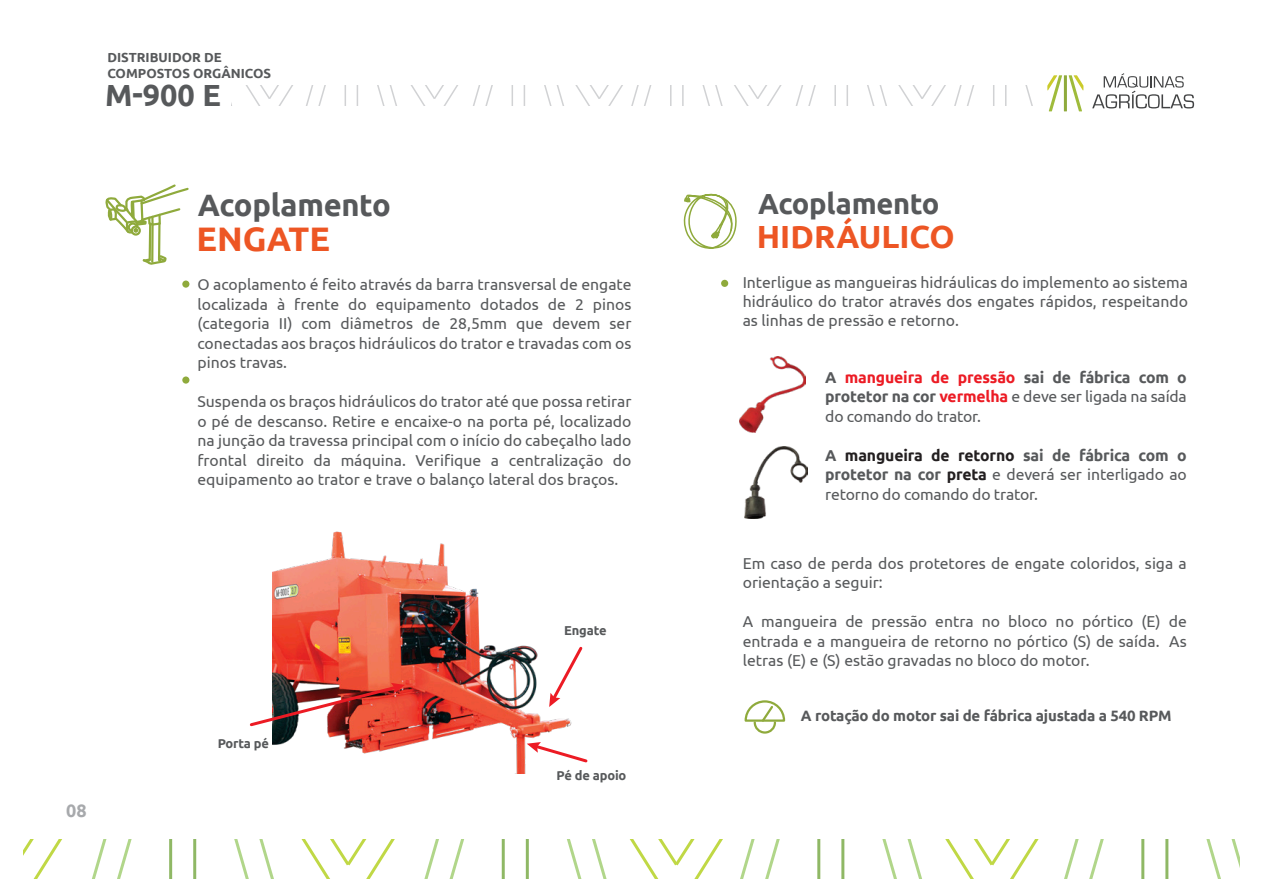
<style>
.page{position:relative;width:1263px;height:893px;background:#fff}
.page>*{position:absolute;margin:0;border:0;box-sizing:border-box;transform-origin:0 0}
.t1{font:700 34.05px "Ubuntu";color:#ed5624}
.t2{font:700 31.95px "Ubuntu";color:#ed5624}
.t3{font:700 30.9px "Ubuntu";letter-spacing:-.01em;color:#57595b}
.t4{font:700 30.6px "Ubuntu";color:#57595b}
.t5{font:700 29.1px "Ubuntu";letter-spacing:-.01em;color:#57595b}
.t6{font:700 18px "Ubuntu";color:#a7a9ac}
.t7{font:15.75px/19.5px "Ubuntu";color:#57595b;text-align:justify}
.t8{font:700 15px "Ubuntu";letter-spacing:-.01em;color:#57595b}
.t9{font:700 13.2px/15.8px "Ubuntu";color:#57595b}
.t10{font:700 12.9px "Ubuntu";letter-spacing:-.01em;color:#57595b}
.s1{font-weight:700}
.s2{font-weight:700;color:#ec1b24}
.s3{font-weight:700;color:#231f20}
</style>
<div class="page">
<div style="left:721px;top:280px;width:7px;height:7px;background:#8faa3c;border-radius:50%"></div>
<svg style="left:24px;top:839px;width:39px;height:40px"></svg>
<svg style="left:92px;top:839px;width:40px;height:40px"></svg>
<svg style="left:234px;top:839px;width:40px;height:40px"></svg>
<hr style="left:169px;top:839px;width:3px;height:40px;background:#8fb865">
<hr style="left:193px;top:839px;width:3px;height:40px;background:#8fb865">
<svg style="left:301px;top:839px;width:94px;height:40px"></svg>
<svg style="left:424px;top:839px;width:40px;height:40px"></svg>
<svg style="left:567px;top:839px;width:40px;height:40px"></svg>
<hr style="left:502px;top:839px;width:3px;height:40px;background:#8fb865">
<hr style="left:526px;top:839px;width:3px;height:40px;background:#8fb865">
<svg style="left:629px;top:839px;width:94px;height:40px"></svg>
<svg style="left:740px;top:839px;width:40px;height:40px"></svg>
<svg style="left:882px;top:839px;width:40px;height:40px"></svg>
<hr style="left:817px;top:839px;width:3px;height:40px;background:#8fb865">
<hr style="left:841px;top:839px;width:3px;height:40px;background:#8fb865">
<svg style="left:945px;top:839px;width:94px;height:40px"></svg>
<svg style="left:1064px;top:839px;width:40px;height:40px"></svg>
<svg style="left:1206px;top:839px;width:33px;height:40px"></svg>
<hr style="left:1141px;top:839px;width:3px;height:40px;background:#8fb865">
<hr style="left:1165px;top:839px;width:3px;height:40px;background:#8fb865">
<svg style="left:744px;top:700px;width:42px;height:34px"></svg>
<svg style="left:683px;top:193px;width:54px;height:56px"></svg>
<img style="left:272px;top:531px;width:300px;height:242px">
<svg style="left:527px;top:742px;width:61px;height:23px"></svg>
<img style="left:249px;top:683px;width:156px;height:45px">
<svg style="left:549px;top:644px;width:34px;height:63px"></svg>
<svg style="left:105px;top:184px;width:85px;height:200px"></svg>
<div style="left:131px;top:226px;width:10px;height:10px;border:2px solid #8faa3c;border-radius:50%"></div>
<hr style="left:1064px;top:75px;width:3px;height:36px;background:#8faa3c">
<svg style="left:1047px;top:75px;width:15px;height:36px"></svg>
<svg style="left:1069px;top:75px;width:14px;height:36px"></svg>
<svg style="left:1092px;top:73px;width:102px;height:35px"></svg>
<svg style="left:306px;top:85px;width:20px;height:21px"></svg>
<svg style="left:377px;top:85px;width:20px;height:21px"></svg>
<svg style="left:345px;top:85px;width:1px;height:21px"></svg>
<svg style="left:357px;top:85px;width:1px;height:21px"></svg>
<svg style="left:411px;top:85px;width:47px;height:21px"></svg>
<svg style="left:473px;top:85px;width:20px;height:21px"></svg>
<svg style="left:544px;top:85px;width:20px;height:21px"></svg>
<svg style="left:512px;top:85px;width:1px;height:21px"></svg>
<svg style="left:524px;top:85px;width:1px;height:21px"></svg>
<svg style="left:575px;top:85px;width:77px;height:21px"></svg>
<svg style="left:702px;top:85px;width:21px;height:21px"></svg>
<svg style="left:670px;top:85px;width:1px;height:21px"></svg>
<hr style="left:682px;top:85px;width:2px;height:21px;background:#d1d2d4">
<svg style="left:734px;top:85px;width:48px;height:21px"></svg>
<svg style="left:795px;top:85px;width:21px;height:21px"></svg>
<svg style="left:867px;top:85px;width:20px;height:21px"></svg>
<hr style="left:834px;top:85px;width:2px;height:21px;background:#d1d2d4">
<hr style="left:846px;top:85px;width:2px;height:21px;background:#d1d2d4">
<svg style="left:898px;top:85px;width:76px;height:21px"></svg>
<svg style="left:1025px;top:85px;width:8px;height:21px"></svg>
<svg style="left:993px;top:85px;width:1px;height:21px"></svg>
<svg style="left:1005px;top:85px;width:1px;height:21px"></svg>
<svg style="left:246px;top:85px;width:47px;height:21px"></svg>
<img style="left:745px;top:447px;width:62px;height:72px">
<img style="left:739px;top:356px;width:66px;height:76px">
<p class="t9" style="left:107px;top:50px;width:165px">DISTRIBUIDOR DE<br>COMPOSTOS ORGÂNICOS</p>
<h3 class="t4" style="left:105px;top:76px;width:117px">M-900 E</h3>
<h3 class="t3" style="left:198px;top:186px;width:194px">Acoplamento</h3>
<h1 class="t1" style="left:197px;top:218px;width:135px">ENGATE</h1>
<p class="t7" style="left:197px;top:274px;width:435px">O acoplamento é feito através da barra transversal de engate localizada à frente do equipamento dotados de 2 pinos (categoria II) com diâmetros de 28,5mm que devem ser conectadas aos braços hidráulicos do trator e travadas com os pinos travas.</p>
<p class="t7" style="left:197px;top:391px;width:435px">Suspenda os braços hidráulicos do trator até que possa retirar o pé de descanso. Retire e encaixe-o na porta pé, localizado na junção da travessa principal com o início do cabeçalho lado frontal direito da máquina. Verifique a centralização do equipamento ao trator e trave o balanço lateral dos braços.</p>
<p class="t6" style="left:66px;top:800px;width:22px">08</p>
<p class="t10" style="left:218px;top:735px;width:53px">Porta pé</p>
<p class="t10" style="left:564px;top:622px;width:44px">Engate</p>
<p class="t10" style="left:556px;top:768px;width:72px">Pé de apoio</p>
<h3 class="t5" style="left:758px;top:186px;width:183px">Acoplamento</h3>
<h2 class="t2" style="left:757px;top:217px;width:199px">HIDRÁULICO</h2>
<p class="t7" style="left:743px;top:273px;width:447px;line-height:18.8px">Interligue as mangueiras hidráulicas do implemento ao sistema hidráulico do trator através dos engates rápidos, respeitando as linhas de pressão e retorno.</p>
<p class="t7" style="left:825px;top:367px;width:363px"><span class="s1">A</span> <span class="s2">mangueira de pressão</span> <span class="s1">sai de fábrica com o protetor na cor</span> <span class="s2">vermelha</span> e deve ser ligada na saída do comando do trator.</p>
<p class="t7" style="left:825px;top:445px;width:363px"><span class="s1">A</span> <span class="s3">mangueira de retorno</span> <span class="s1">sai de fábrica com o protetor na cor</span> <span class="s3">preta</span> e deverá ser interligado ao retorno do comando do trator.</p>
<p class="t7" style="left:743px;top:553px;width:446px">Em caso de perda dos protetores de engate coloridos, siga a orientação a seguir:</p>
<p class="t7" style="left:743px;top:612px;width:446px">A mangueira de pressão entra no bloco no pórtico (E) de entrada e a mangueira de retorno no pórtico (S) de saída. As letras (E) e (S) estão gravadas no bloco do motor.</p>
<p class="t8" style="left:801px;top:706px;width:372px">A rotação do motor sai de fábrica ajustada a 540 RPM</p>
</div>
